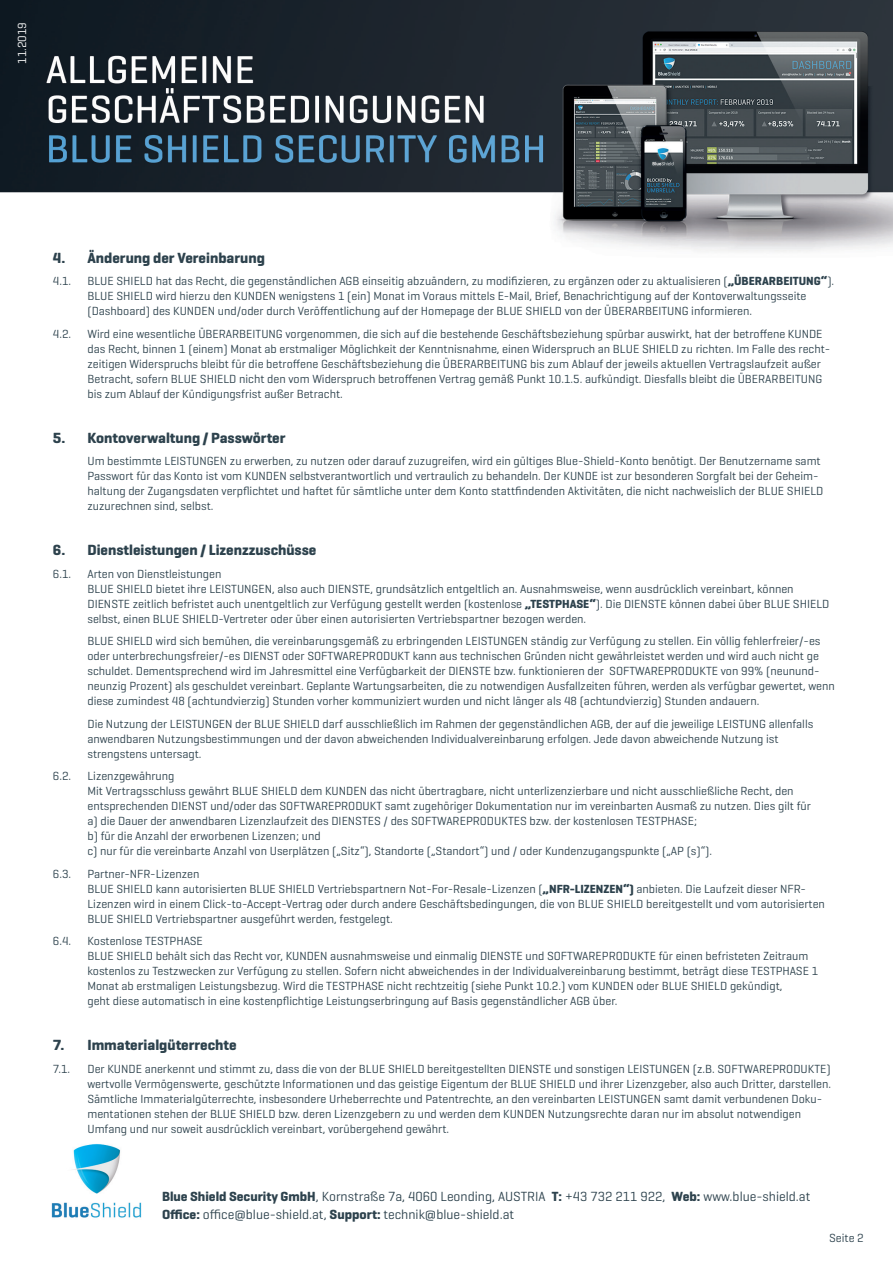
<style>
.page{position:relative;width:893px;height:1263px;background:#fff}
.page>*{position:absolute;margin:0;border:0;box-sizing:border-box;transform-origin:0 0}
.t1{font:700 15px "Geogrotesque";color:#2d424d}
.t2{font:13.5px/18px "Geogrotesque";color:#2d424d}
.t3{font:12px/15px "Geogrotesque";color:#2d424d}
.t4{font:12px "Geogrotesque";color:#fff}
.s1{font-weight:700}
</style>
<div class="page">
<img style="left:0;top:0;width:893px;height:252px">
<img style="left:51px;top:1144px;width:91px;height:74px">
<p class="t4" style="left:14px;top:64px;width:43px;rotate:-90deg">11.2019</p>
<p class="t1" style="left:53px;top:248px;width:213px">4. Änderung der Vereinbarung</p>
<p class="t3" style="left:53px;top:273px;width:20px">4.1.</p>
<p class="t3" style="left:87px;top:273px;width:748px">BLUE SHIELD hat das Recht, die gegenständlichen AGB einseitig abzuändern, zu modifizieren, zu ergänzen oder zu aktualisieren (<span class="s1">„ÜBERARBEITUNG“</span>).<br>BLUE SHIELD wird hierzu den KUNDEN wenigstens 1 (ein) Monat im Voraus mittels E-Mail, Brief, Benachrichtigung auf der Kontoverwaltungsseite (Dashboard) des KUNDEN und/oder durch Veröffentlichung auf der Homepage der BLUE SHIELD von der ÜBERARBEITUNG informieren.</p>
<p class="t3" style="left:53px;top:326px;width:20px">4.2.</p>
<p class="t3" style="left:87px;top:326px;width:744px">Wird eine wesentliche ÜBERARBEITUNG vorgenommen, die sich auf die bestehende Geschäftsbeziehung spürbar auswirkt, hat der betroffene KUNDE das Recht, binnen 1 (einem) Monat ab erstmaliger Möglichkeit der Kenntnisnahme, einen Widerspruch an BLUE SHIELD zu richten. Im Falle des recht&shy;zeitigen Widerspruchs bleibt für die betroffene Geschäftsbeziehung die ÜBERARBEITUNG bis zum Ablauf der jeweils aktuellen Vertragslaufzeit außer Betracht, sofern BLUE SHIELD nicht den vom Widerspruch betroffenen Vertrag gemäß Punkt 10.1.5. aufkündigt. Diesfalls bleibt die ÜBERARBEITUNG bis zum Ablauf der Kündigungsfrist außer Betracht.</p>
<p class="t1" style="left:53px;top:428px;width:234px">5. Kontoverwaltung / Passwörter</p>
<p class="t3" style="left:87px;top:453px;width:737px">Um bestimmte LEISTUNGEN zu erwerben, zu nutzen oder darauf zuzugreifen, wird ein gültiges Blue-Shield-Konto benötigt. Der Benutzername samt Passwort für das Konto ist vom KUNDEN selbstverantwortlich und vertraulich zu behandeln. Der KUNDE ist zur besonderen Sorgfalt bei der Geheim&shy;haltung der Zugangsdaten verpflichtet und haftet für sämtliche unter dem Konto stattfindenden Aktivitäten, die nicht nachweislich der BLUE SHIELD zuzurechnen sind, selbst.</p>
<p class="t1" style="left:53px;top:541px;width:265px">6. Dienstleistungen / Lizenzzuschüsse</p>
<p class="t3" style="left:53px;top:566px;width:20px">6.1.</p>
<p class="t3" style="left:87px;top:566px;width:744px">Arten von Dienstleistungen<br>BLUE SHIELD bietet ihre LEISTUNGEN, also auch DIENSTE, grundsätzlich entgeltlich an. Ausnahmsweise, wenn ausdrücklich vereinbart, können DIENSTE zeitlich befristet auch unentgeltlich zur Verfügung gestellt werden (kostenlose <span class="s1">„TESTPHASE“</span>). Die DIENSTE können dabei über BLUE SHIELD selbst, einen BLUE SHIELD-Vertreter oder über einen autorisierten Vertriebspartner bezogen werden.</p>
<p class="t3" style="left:87px;top:633px;width:749px">BLUE SHIELD wird sich bemühen, die vereinbarungsgemäß zu erbringenden LEISTUNGEN ständig zur Verfügung zu stellen. Ein völlig fehlerfreier/-es oder unterbrechungsfreier/-es DIENST oder SOFTWAREPRODUKT kann aus technischen Gründen nicht gewährleistet werden und wird auch nicht ge schuldet. Dementsprechend wird im Jahresmittel eine Verfügbarkeit der DIENSTE bzw. funktionieren der SOFTWAREPRODUKTE von 99% (neunund&shy;neunzig Prozent) als geschuldet vereinbart. Geplante Wartungsarbeiten, die zu notwendigen Ausfallzeiten führen, werden als verfügbar gewertet, wenn diese zumindest 48 (achtundvierzig) Stunden vorher kommuniziert wurden und nicht länger als 48 (achtundvierzig) Stunden andauern.</p>
<p class="t3" style="left:87px;top:716px;width:727px">Die Nutzung der LEISTUNGEN der BLUE SHIELD darf ausschließlich im Rahmen der gegenständlichen AGB, der auf die jeweilige LEISTUNG allenfalls anwendbaren Nutzungsbestimmungen und der davon abweichenden Individualvereinbarung erfolgen. Jede davon abweichende Nutzung ist strengstens untersagt.</p>
<p class="t3" style="left:53px;top:768px;width:20px">6.2.</p>
<p class="t3" style="left:87px;top:768px;width:725px">Lizenzgewährung<br>Mit Vertragsschluss gewährt BLUE SHIELD dem KUNDEN das nicht übertragbare, nicht unterlizenzierbare und nicht ausschließliche Recht, den entsprechenden DIENST und/oder das SOFTWAREPRODUKT samt zugehöriger Dokumentation nur im vereinbarten Ausmaß zu nutzen. Dies gilt für a) die Dauer der anwendbaren Lizenzlaufzeit des DIENSTES / des SOFTWAREPRODUKTES bzw. der kostenlosen TESTPHASE;<br>b) für die Anzahl der erworbenen Lizenzen; und<br>c) nur für die vereinbarte Anzahl von Userplätzen („Sitz“), Standorte („Standort“) und / oder Kundenzugangspunkte („AP (s)“).</p>
<p class="t3" style="left:53px;top:866px;width:20px">6.3.</p>
<p class="t3" style="left:87px;top:866px;width:739px">Partner-NFR-Lizenzen<br>BLUE SHIELD kann autorisierten BLUE SHIELD Vertriebspartnern Not-For-Resale-Lizenzen (<span class="s1">„NFR-LIZENZEN“)</span> anbieten. Die Laufzeit dieser NFR-Lizenzen wird in einem Click-to-Accept-Vertrag oder durch andere Geschäftsbedingungen, die von BLUE SHIELD bereitgestellt und vom autorisierten BLUE SHIELD Vertriebspartner ausgeführt werden, festgelegt.</p>
<p class="t3" style="left:53px;top:933px;width:20px">6.4.</p>
<p class="t3" style="left:87px;top:933px;width:732px">Kostenlose TESTPHASE<br>BLUE SHIELD behält sich das Recht vor, KUNDEN ausnahmsweise und einmalig DIENSTE und SOFTWAREPRODUKTE für einen befristeten Zeitraum kostenlos zu Testzwecken zur Verfügung zu stellen. Sofern nicht abweichendes in der Individualvereinbarung bestimmt, beträgt diese TESTPHASE 1<br>Monat ab erstmaligen Leistungsbezug. Wird die TESTPHASE nicht rechtzeitig (siehe Punkt 10.2.) vom KUNDEN oder BLUE SHIELD gekündigt,<br>geht diese automatisch in eine kostenpflichtige Leistungserbringung auf Basis gegenständlicher AGB über.</p>
<p class="t1" style="left:53px;top:1036px;width:185px">7. Immaterialgüterrechte</p>
<p class="t3" style="left:53px;top:1061px;width:19px">7.1.</p>
<p class="t3" style="left:87px;top:1061px;width:745px">Der KUNDE anerkennt und stimmt zu, dass die von der BLUE SHIELD bereitgestellten DIENSTE und sonstigen LEISTUNGEN (z.B. SOFTWAREPRODUKTE) wertvolle Vermögenswerte, geschützte Informationen und das geistige Eigentum der BLUE SHIELD und ihrer Lizenzgeber, also auch Dritter, darstellen.<br>Sämtliche Immaterialgüterrechte, insbesondere Urheberrechte und Patentrechte, an den vereinbarten LEISTUNGEN samt damit verbundenen Doku&shy;mentationen stehen der BLUE SHIELD bzw. deren Lizenzgebern zu und werden dem KUNDEN Nutzungsrechte daran nur im absolut notwendigen Umfang und nur soweit ausdrücklich vereinbart, vorübergehend gewährt.</p>
<p class="t2" style="left:162px;top:1187px;width:650px"><span class="s1">Blue Shield Security GmbH</span>, Kornstraße 7a, 4060 Leonding, AUSTRIA <span class="s1">T:</span> +43 732 211 922, <span class="s1">Web:</span> www.blue-shield.at<br><span class="s1">Office:</span> office@blue-shield.at, <span class="s1">Support:</span> technik@blue-shield.at</p>
<p class="t3" style="left:829px;top:1230px;width:36px">Seite 2</p>
</div>
